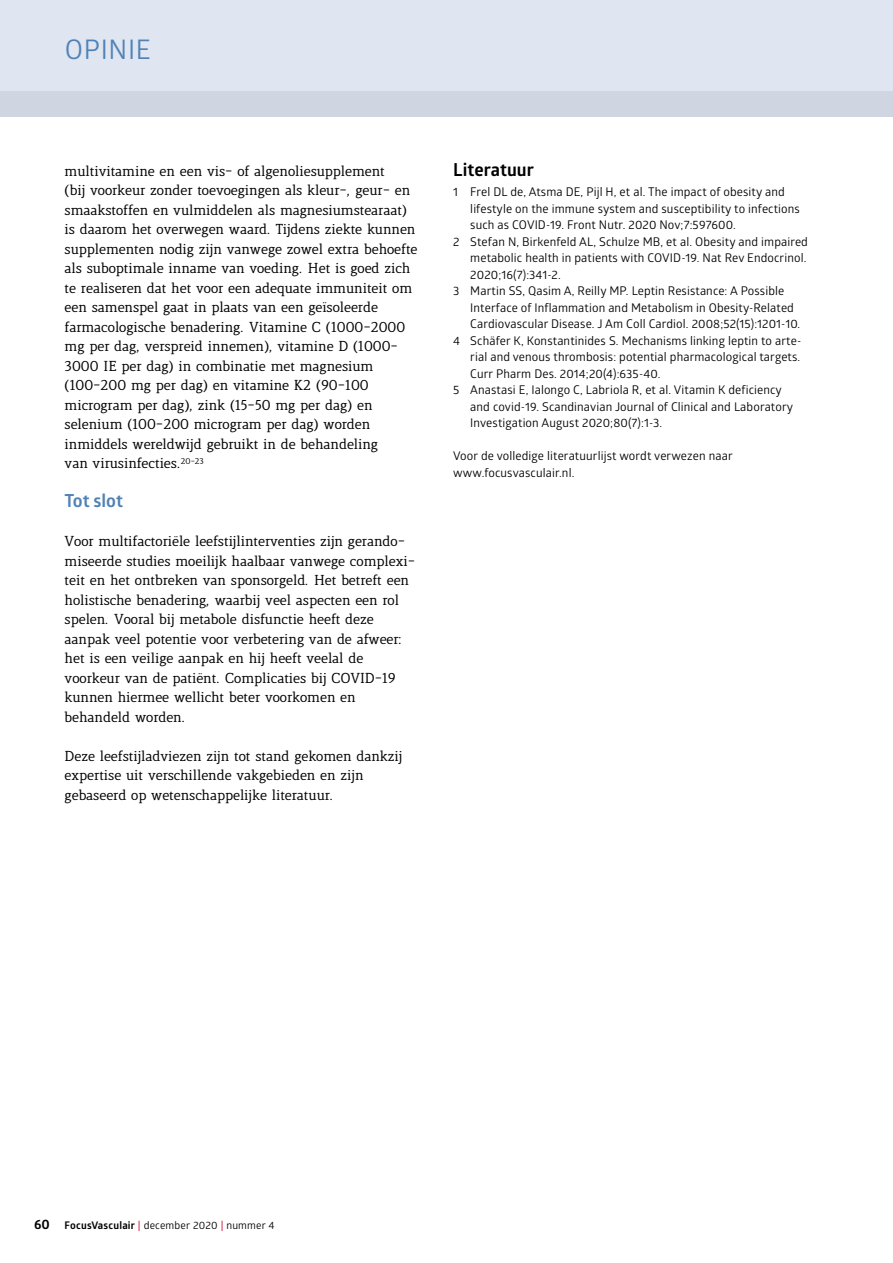
<style>
.page{position:relative;width:893px;height:1263px;background:#fff}
.page>*{position:absolute;margin:0;border:0;box-sizing:border-box;transform-origin:0 0}
.t1{font:27px "Glober";letter-spacing:.025em;color:#5182b6}
.t2{font:700 18px "Glober";color:#000}
.t3{font:700 18px "Glober";letter-spacing:-.005em;color:#5182b6}
.t4{font:13.8px/19.5px "Lenga";color:#000}
.t5{font:12px/16.5px "Glober";letter-spacing:.01em;color:#000}
.t6{font:10.5px "Glober";letter-spacing:.02em;color:#000}
.s1{font-weight:700;font-size:13.5px}
.s2{font-weight:700}
.s3{color:#c6002d}
</style>
<div class="page">
<div style="left:0;top:0;width:893px;height:117px;background:#dfe5f1"></div>
<div style="left:0;top:92px;width:893px;height:25px;background:#cfd5e1"></div>
<h1 class="t1" style="left:65px;top:30px;width:88px">OPINIE</h1>
<p class="t4" style="left:65px;top:162px;width:354px">multivitamine en een vis- of algenoliesupplement<br>(bij voorkeur zonder toevoegingen als kleur-, geur- en smaakstoffen en vulmiddelen als magnesiumstearaat) is daarom het overwegen waard. Tijdens ziekte kunnen supplementen nodig zijn vanwege zowel extra behoefte als suboptimale inname van voeding. Het is goed zich te realiseren dat het voor een adequate immuniteit om een samenspel gaat in plaats van een geïsoleerde farmacologische benadering. Vitamine C (1000-2000 mg per dag, verspreid innemen), vitamine D (1000- 3000 IE per dag) in combinatie met magnesium (100-200 mg per dag) en vitamine K2 (90-100 microgram per dag), zink (15-50 mg per dag) en selenium (100-200 microgram per dag) worden inmiddels wereldwijd gebruikt in de behandeling<br>van virusinfecties.<sup>20-23</sup></p>
<h2 class="t3" style="left:65px;top:488px;width:60px">Tot slot</h2>
<p class="t4" style="left:65px;top:532px;width:352px">Voor multifactoriële leefstijlinterventies zijn gerando&shy;miseerde studies moeilijk haalbaar vanwege complexi&shy;teit en het ontbreken van sponsorgeld. Het betreft een holistische benadering, waarbij veel aspecten een rol spelen. Vooral bij metabole disfunctie heeft deze aanpak veel potentie voor verbetering van de afweer: het is een veilige aanpak en hij heeft veelal de voorkeur van de patiënt. Complicaties bij COVID-19 kunnen hiermee wellicht beter voorkomen en behandeld worden.</p>
<p class="t4" style="left:65px;top:747px;width:339px">Deze leefstijladviezen zijn tot stand gekomen dankzij expertise uit verschillende vakgebieden en zijn gebaseerd op wetenschappelijke literatuur.</p>
<h2 class="t2" style="left:453px;top:157px;width:82px">Literatuur</h2>
<p class="t5" style="left:453px;top:183px;width:333px">1 Frel DL de, Atsma DE, Pijl H, et al. The impact of obesity and</p>
<p class="t5" style="left:470px;top:200px;width:331px">lifestyle on the immune system and susceptibility to infections</p>
<p class="t5" style="left:470px;top:216px;width:267px">such as COVID-19. Front Nutr. 2020 Nov;7:597600.</p>
<p class="t5" style="left:453px;top:233px;width:356px">2 Stefan N, Birkenfeld AL, Schulze MB, et al. Obesity and impaired</p>
<p class="t5" style="left:470px;top:249px;width:338px">metabolic health in patients with COVID-19. Nat Rev Endocrinol.</p>
<p class="t5" style="left:470px;top:266px;width:92px">2020;16(7):341-2.</p>
<p class="t5" style="left:453px;top:282px;width:333px">3 Martin SS, Qasim A, Reilly MP. Leptin Resistance: A Possible</p>
<p class="t5" style="left:470px;top:299px;width:325px">Interface of Inflammation and Metabolism in Obesity-Related</p>
<p class="t5" style="left:470px;top:315px;width:332px">Cardiovascular Disease. J Am Coll Cardiol. 2008;52(15):1201-10.</p>
<p class="t5" style="left:453px;top:332px;width:350px">4 Schäfer K, Konstantinides S. Mechanisms linking leptin to arte-</p>
<p class="t5" style="left:470px;top:348px;width:331px">rial and venous thrombosis: potential pharmacological targets.</p>
<p class="t5" style="left:470px;top:365px;width:192px">Curr Pharm Des. 2014;20(4):635-40.</p>
<p class="t5" style="left:453px;top:381px;width:330px">5 Anastasi E, Ialongo C, Labriola R, et al. Vitamin K deficiency</p>
<p class="t5" style="left:470px;top:398px;width:324px">and covid-19. Scandinavian Journal of Clinical and Laboratory</p>
<p class="t5" style="left:470px;top:414px;width:193px">Investigation August 2020;80(7):1-3.</p>
<p class="t5" style="left:453px;top:447px;width:281px">Voor de volledige literatuurlijst wordt verwezen naar www.focusvasculair.nl.</p>
<p class="t6" style="left:34px;top:1218px;width:242px"><span class="s1">60</span> <span class="s2">FocusVasculair</span> <span class="s3">|</span> december 2020 <span class="s3">|</span> nummer 4</p>
</div>
